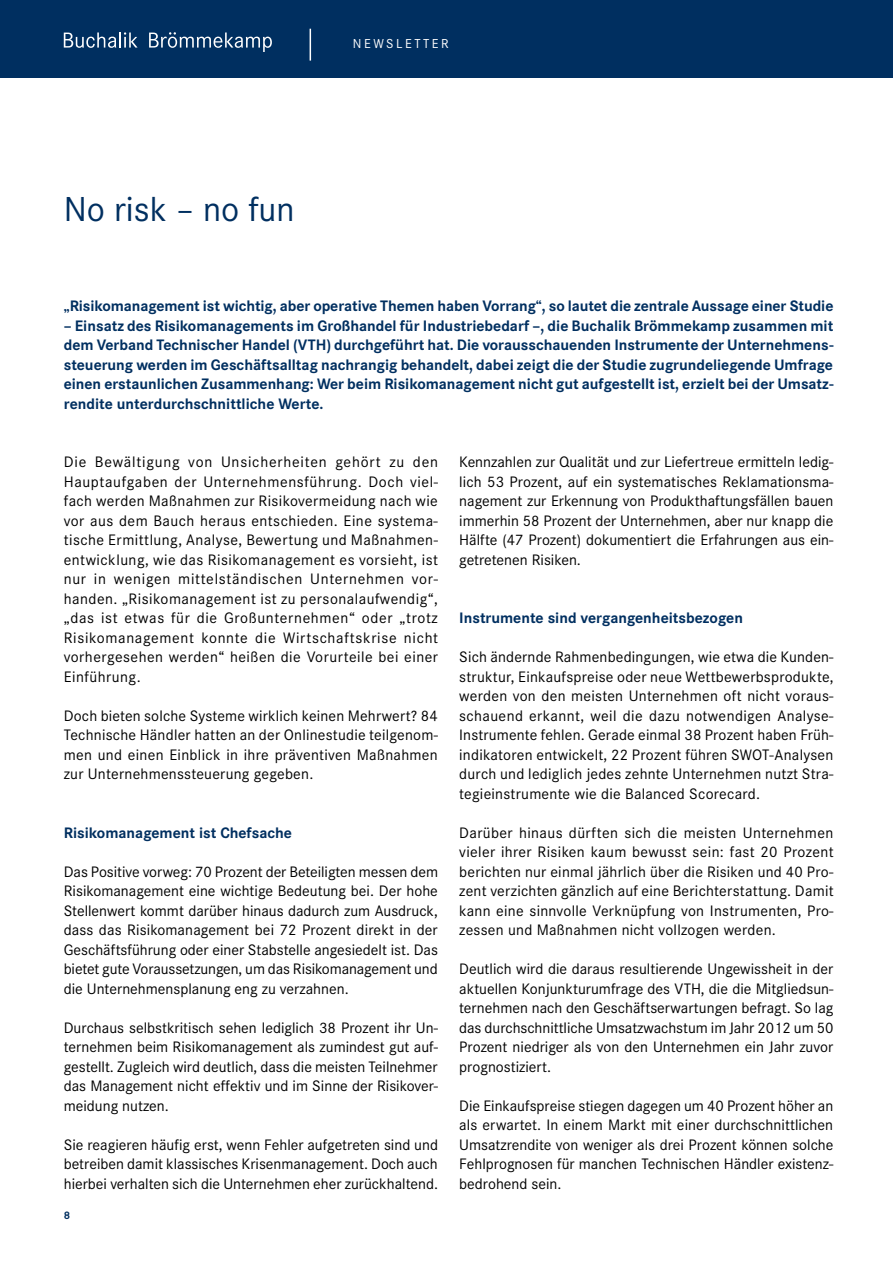
<style>
.page{position:relative;width:893px;height:1263px;background:#fff}
.page>*{position:absolute;margin:0;border:0;box-sizing:border-box;transform-origin:0 0}
.Headline{font:36px "Corporate S";color:#002f60}
.Copy{font:15.75px/19.5px "Corporate S";color:#000;text-align:justify}
.Body_copy_einleitung{font:700 15.75px/19.5px "Corporate S";letter-spacing:-.005em;color:#002f60;text-align:justify}
.Copy_Headline{font:700 15.75px "Corporate S";color:#002f60}
.t1{font:13.5px "Corporate S";letter-spacing:.185em;color:#fff}
.t2{font:700 11.25px "Corporate S";color:#002f60}
</style>
<div class="page">
<div style="left:0;top:0;width:893px;height:78px;background:#002f60"></div>
<hr style="left:310px;top:29px;width:1px;height:32px;background:#fff">
<svg style="left:64px;top:32px;width:74px;height:16px"></svg>
<svg style="left:149px;top:32px;width:123px;height:20px"></svg>
<p class="Headline" style="left:64px;top:189px;width:232px">No risk – no fun</p>
<p class="t1" style="left:353px;top:35px;width:97px">NEWSLETTER</p>
<p class="Body_copy_einleitung" style="left:64px;top:297px;width:771px">„Risikomanagement ist wichtig, aber operative Themen haben Vorrang“, so lautet die zentrale Aussage einer Studie</p>
<p class="Body_copy_einleitung" style="left:64px;top:316px;width:771px">– Einsatz des Risikomanagements im Großhandel für Industriebedarf –, die Buchalik Brömmekamp zusammen mit dem Verband Technischer Handel (VTH) durchgeführt hat. Die vorausschauenden Instrumente der Unternehmens&shy;steuerung werden im Geschäftsalltag nachrangig behandelt, dabei zeigt die der Studie zugrundeliegende Umfrage einen erstaunlichen Zusammenhang: Wer beim Risikomanagement nicht gut aufgestellt ist, erzielt bei der Umsatz&shy;rendite unterdurchschnittliche Werte.</p>
<p class="Copy" style="left:64px;top:452px;width:376px">Die Bewältigung von Unsicherheiten gehört zu den Hauptaufgaben der Unternehmensführung. Doch viel&shy;fach werden Maßnahmen zur Risikovermeidung nach wie vor aus dem Bauch heraus entschieden. Eine systema&shy;tische Ermittlung, Analyse, Bewertung und Maßnahmen&shy;entwicklung, wie das Risikomanagement es vorsieht, ist nur in wenigen mittelständischen Unternehmen vor&shy;handen. „Risikomanagement ist zu personalaufwendig“, „das ist etwas für die Großunternehmen“ oder „trotz Risikomanagement konnte die Wirtschaftskrise nicht vorhergesehen werden“ heißen die Vorurteile bei einer Einführung.</p>
<p class="Copy" style="left:64px;top:706px;width:376px">Doch bieten solche Systeme wirklich keinen Mehrwert? 84<br>Technische Händler hatten an der Onlinestudie teilgenom&shy;men und einen Einblick in ihre präventiven Maßnahmen zur Unternehmenssteuerung gegeben.</p>
<p class="Copy_Headline" style="left:64px;top:823px;width:230px">Risikomanagement ist Chefsache</p>
<p class="Copy" style="left:64px;top:862px;width:376px">Das Positive vorweg: 70 Prozent der Beteiligten messen dem Risikomanagement eine wichtige Bedeutung bei. Der hohe Stellenwert kommt darüber hinaus dadurch zum Ausdruck, dass das Risikomanagement bei 72 Prozent direkt in der Geschäftsführung oder einer Stabstelle angesiedelt ist. Das bietet gute Voraussetzungen, um das Risikomanagement und die Unternehmensplanung eng zu verzahnen.</p>
<p class="Copy" style="left:64px;top:1018px;width:376px">Durchaus selbstkritisch sehen lediglich 38 Prozent ihr Un&shy;ternehmen beim Risikomanagement als zumindest gut auf&shy;gestellt. Zugleich wird deutlich, dass die meisten Teilnehmer das Management nicht effektiv und im Sinne der Risikover&shy;meidung nutzen.</p>
<p class="Copy" style="left:64px;top:1135px;width:376px">Sie reagieren häufig erst, wenn Fehler aufgetreten sind und betreiben damit klassisches Krisenmanagement. Doch auch hierbei verhalten sich die Unternehmen eher zurückhaltend.</p>
<p class="t2" style="left:64px;top:1209px;width:8px">8</p>
<p class="Copy" style="left:459px;top:452px;width:376px">Kennzahlen zur Qualität und zur Liefertreue ermitteln ledig&shy;lich 53 Prozent, auf ein systematisches Reklamationsma&shy;nagement zur Erkennung von Produkthaftungsfällen bauen immerhin 58 Prozent der Unternehmen, aber nur knapp die Hälfte (47 Prozent) dokumentiert die Erfahrungen aus ein&shy;getretenen Risiken.</p>
<p class="Copy_Headline" style="left:459px;top:609px;width:285px">Instrumente sind vergangenheitsbezogen</p>
<p class="Copy" style="left:459px;top:647px;width:376px">Sich ändernde Rahmenbedingungen, wie etwa die Kunden&shy;struktur, Einkaufspreise oder neue Wettbewerbsprodukte, werden von den meisten Unternehmen oft nicht voraus&shy;schauend erkannt, weil die dazu notwendigen Analyse-Instrumente fehlen. Gerade einmal 38 Prozent haben Früh&shy;indikatoren entwickelt, 22 Prozent führen SWOT-Analysen durch und lediglich jedes zehnte Unternehmen nutzt Stra&shy;tegieinstrumente wie die Balanced Scorecard.</p>
<p class="Copy" style="left:459px;top:823px;width:376px">Darüber hinaus dürften sich die meisten Unternehmen vieler ihrer Risiken kaum bewusst sein: fast 20 Prozent berichten nur einmal jährlich über die Risiken und 40 Pro&shy;zent verzichten gänzlich auf eine Berichterstattung. Damit kann eine sinnvolle Verknüpfung von Instrumenten, Pro&shy;zessen und Maßnahmen nicht vollzogen werden.</p>
<p class="Copy" style="left:459px;top:959px;width:376px">Deutlich wird die daraus resultierende Ungewissheit in der aktuellen Konjunkturumfrage des VTH, die die Mitgliedsun&shy;ternehmen nach den Geschäftserwartungen befragt. So lag das durchschnittliche Umsatzwachstum im Jahr 2012 um 50<br>Prozent niedriger als von den Unternehmen ein Jahr zuvor prognostiziert.</p>
<p class="Copy" style="left:459px;top:1096px;width:376px">Die Einkaufspreise stiegen dagegen um 40 Prozent höher an als erwartet. In einem Markt mit einer durchschnittlichen Umsatzrendite von weniger als drei Prozent können solche Fehlprognosen für manchen Technischen Händler existenz&shy;bedrohend sein.</p>
</div>
